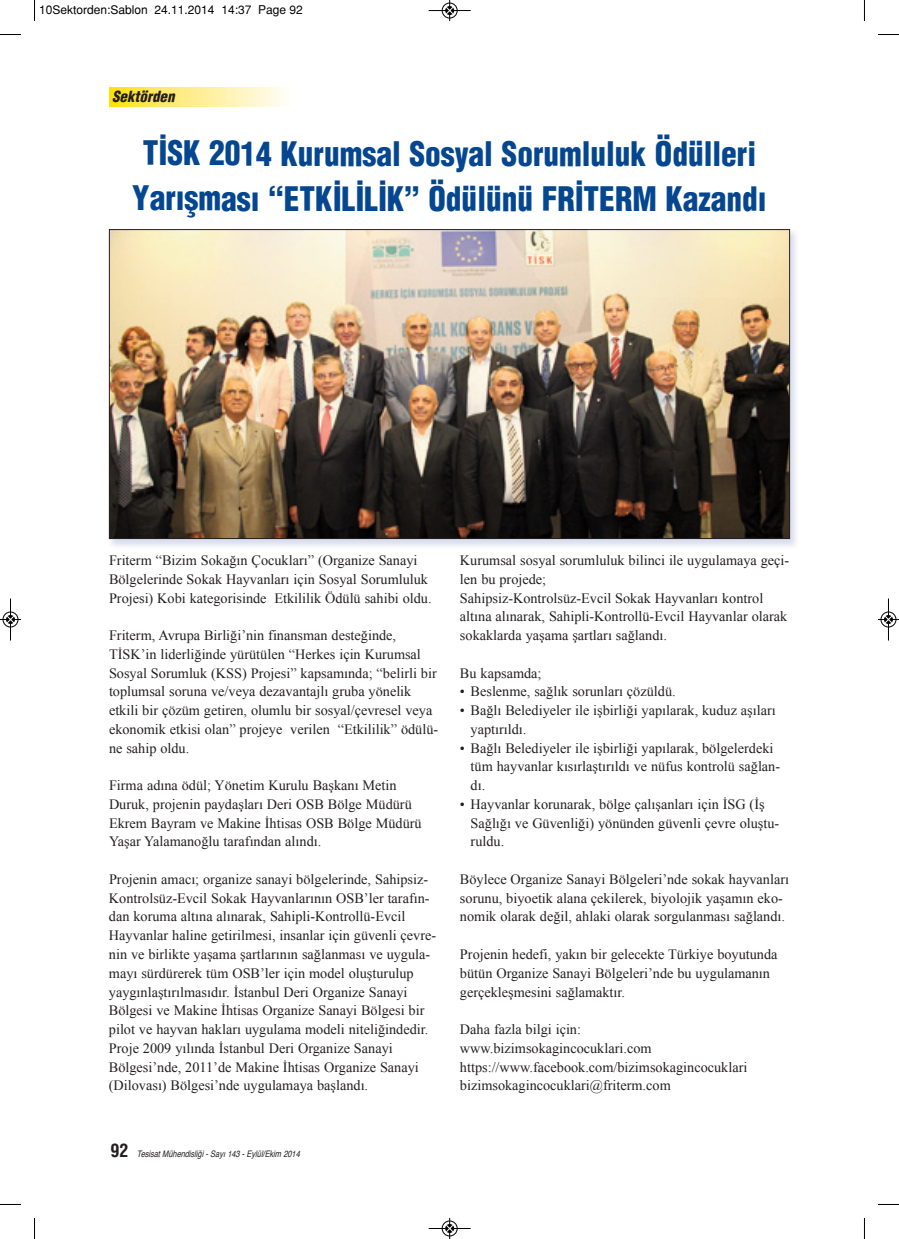
<style>
.page{position:relative;width:899px;height:1239px;background:#fff}
.page>*{position:absolute;margin:0;border:0;box-sizing:border-box;transform-origin:0 0}
.t1{font:900 condensed 33px/45px "Helvetica";color:#044690;text-align:center;scale:.95 1}
.t2{font:italic 900 condensed 15px "Helvetica";color:#231f20}
.t3{font:14.25px/18.8px "Times New Roman";color:#231f20}
.t4{font:12px "Helvetica";color:#000}
.t5{font:italic condensed 9px "Helvetica";color:#231f20}
.s1{font-weight:700;font-style:normal;font-size:18px}
</style>
<div class="page">
<svg style="left:109px;top:88px;width:176px;height:19px;background:#feee8b"></svg>
<img style="left:108px;top:229px;width:688px;height:318px">
<img style="left:111px;top:231px;width:676px;height:306px">
<svg style="left:34px;top:0;width:1px;height:21px"></svg>
<svg style="left:0;top:34px;width:21px;height:1px"></svg>
<svg style="left:878px;top:34px;width:20px;height:1px"></svg>
<svg style="left:34px;top:1218px;width:1px;height:20px"></svg>
<svg style="left:0;top:1204px;width:21px;height:1px"></svg>
<svg style="left:878px;top:1204px;width:20px;height:1px"></svg>
<div style="left:441px;top:3px;width:16px;height:16px;border:1px solid #fff;border-radius:50%"></div>
<hr style="left:428px;top:10px;width:42px;height:1px;background:#000">
<div style="left:442px;top:3px;width:15px;height:15px;border:1px solid #000;border-radius:50%"></div>
<svg style="left:445px;top:0;width:8px;height:21px"></svg>
<div style="left:441px;top:1220px;width:16px;height:16px;border:1px solid #fff;border-radius:50%"></div>
<hr style="left:428px;top:1228px;width:42px;height:1px;background:#000">
<div style="left:442px;top:1220px;width:15px;height:15px;border:1px solid #000;border-radius:50%"></div>
<svg style="left:445px;top:1218px;width:8px;height:20px"></svg>
<hr style="left:10px;top:598px;width:1px;height:42px;background:#000">
<div style="left:3px;top:611px;width:15px;height:16px;border:1px solid #000;border-radius:50%"></div>
<svg style="left:0;top:615px;width:21px;height:8px"></svg>
<div style="left:880px;top:611px;width:16px;height:16px;border:1px solid #fff;border-radius:50%"></div>
<hr style="left:887px;top:598px;width:1px;height:42px;background:#000">
<div style="left:880px;top:611px;width:15px;height:16px;border:1px solid #000;border-radius:50%"></div>
<svg style="left:878px;top:615px;width:20px;height:8px"></svg>
<p class="t4" style="left:39px;top:2px;width:265px">10Sektorden:Sablon 24.11.2014 14:37 Page 92</p>
<p class="t2" style="left:112px;top:87px;width:68px">Sektörden</p>
<h1 class="t1" style="left:132px;top:131px;width:669px">TİSK 2014 Kurumsal Sosyal Sorumluluk Ödülleri<br>Yarışması “ETKİLİLİK” Ödülünü FRİTERM Kazandı</h1>
<p class="t3" style="left:109px;top:551px;width:324px">Friterm “Bizim Sokağın Çocukları” (Organize Sanayi<br>Bölgelerinde Sokak Hayvanları için Sosyal Sorumluluk<br>Projesi) Kobi kategorisinde Etkililik Ödülü sahibi oldu.</p>
<p class="t3" style="left:109px;top:626px;width:330px">Friterm, Avrupa Birliği’nin finansman desteğinde, TİSK’in liderliğinde yürütülen “Herkes için Kurumsal Sosyal Sorumluk (KSS) Projesi” kapsamında; “belirli bir toplumsal soruna ve/veya dezavantajlı gruba yönelik etkili bir çözüm getiren, olumlu bir sosyal/çevresel veya ekonomik etkisi olan” projeye verilen “Etkililik” ödülü&shy;ne sahip oldu.</p>
<p class="t3" style="left:109px;top:776px;width:314px">Firma adına ödül; Yönetim Kurulu Başkanı Metin Duruk, projenin paydaşları Deri OSB Bölge Müdürü Ekrem Bayram ve Makine İhtisas OSB Bölge Müdürü Yaşar Yalamanoğlu tarafından alındı.</p>
<p class="t3" style="left:109px;top:869px;width:329px">Projenin amacı; organize sanayi bölgelerinde, Sahipsiz-Kontrolsüz-Evcil Sokak Hayvanlarının OSB’ler tarafın&shy;dan koruma altına alınarak, Sahipli-Kontrollü-Evcil Hayvanlar haline getirilmesi, insanlar için güvenli çevre&shy;nin ve birlikte yaşama şartlarının sağlanması ve uygula&shy;mayı sürdürerek tüm OSB’ler için model oluşturulup yaygınlaştırılmasıdır. İstanbul Deri Organize Sanayi Bölgesi ve Makine İhtisas Organize Sanayi Bölgesi bir pilot ve hayvan hakları uygulama modeli niteliğindedir.<br>Proje 2009 yılında İstanbul Deri Organize Sanayi Bölgesi’nde, 2011’de Makine İhtisas Organize Sanayi (Dilovası) Bölgesi’nde uygulamaya başlandı.</p>
<p class="t5" style="left:111px;top:1149px;width:192px"><span class="s1">9 2</span> Tesisat Mühendisliği - Sayı 143 - Eylül/Ekim 2014</p>
<p class="t3" style="left:460px;top:551px;width:331px">Kurumsal sosyal sorumluluk bilinci ile uygulamaya geçi&shy;len bu projede;<br>Sahipsiz-Kontrolsüz-Evcil Sokak Hayvanları kontrol altına alınarak, Sahipli-Kontrollü-Evcil Hayvanlar olarak sokaklarda yaşama şartları sağlandı.</p>
<p class="t3" style="left:460px;top:663px;width:83px">Bu kapsamda;</p>
<p class="t3" style="left:460px;top:682px;width:217px">• Beslenme, sağlık sorunları çözüldü.</p>
<p class="t3" style="left:470px;top:701px;width:306px;text-indent:-11px">• Bağlı Belediyeler ile işbirliği yapılarak, kuduz aşıları yaptırıldı.</p>
<p class="t3" style="left:470px;top:738px;width:311px;text-indent:-11px">• Bağlı Belediyeler ile işbirliği yapılarak, bölgelerdeki tüm hayvanlar kısırlaştırıldı ve nüfus kontrolü sağlan&shy;dı.</p>
<p class="t3" style="left:470px;top:794px;width:310px;text-indent:-11px">• Hayvanlar korunarak, bölge çalışanları için İSG (İş<br>Sağlığı ve Güvenliği) yönünden güvenli çevre oluştu&shy;ruldu.</p>
<p class="t3" style="left:460px;top:869px;width:330px">Böylece Organize Sanayi Bölgeleri’nde sokak hayvanları sorunu, biyoetik alana çekilerek, biyolojik yaşamın eko&shy;nomik olarak değil, ahlaki olarak sorgulanması sağlandı.</p>
<p class="t3" style="left:460px;top:944px;width:319px">Projenin hedefi, yakın bir gelecekte Türkiye boyutunda bütün Organize Sanayi Bölgeleri’nde bu uygulamanın gerçekleşmesini sağlamaktır.</p>
<p class="t3" style="left:460px;top:1019px;width:289px">Daha fazla bilgi için: www.bizimsokagincocuklari.com https://www.facebook.com/bizimsokagincocuklari bizimsokagincocuklari@friterm.com</p>
</div>
